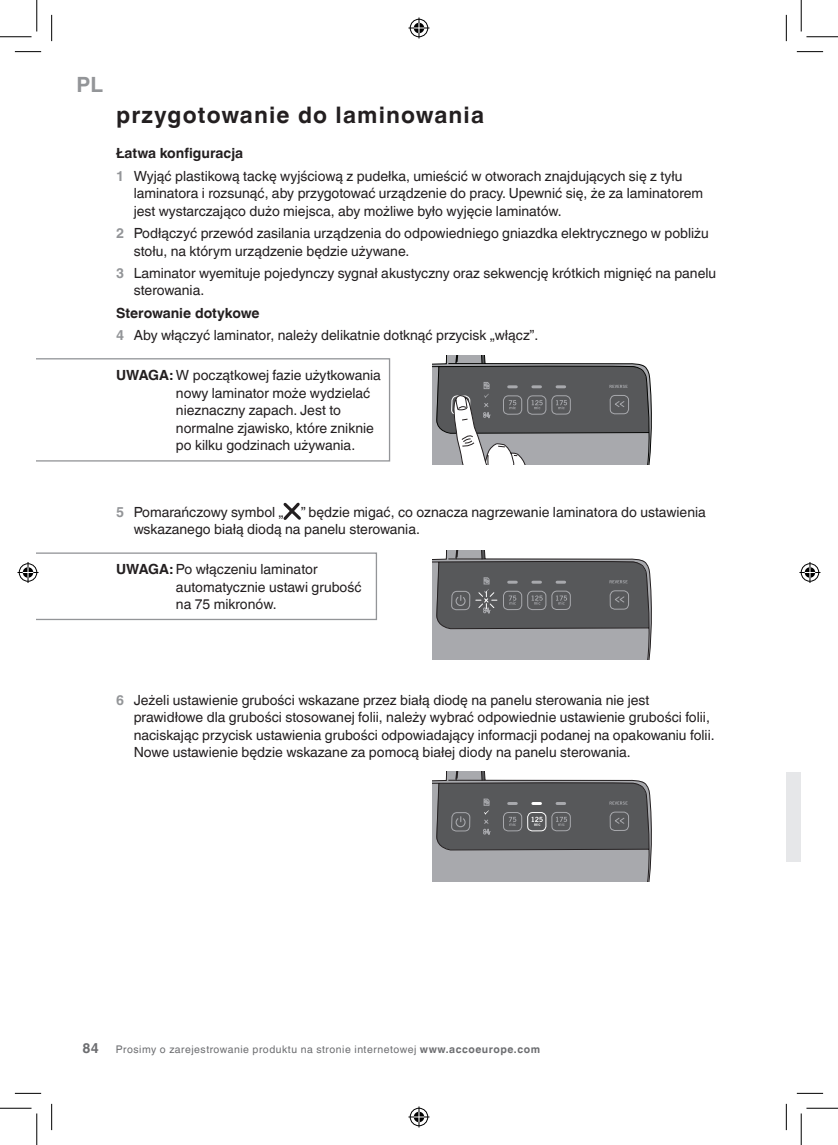
<style>
.page{position:relative;width:838px;height:1145px;background:#fff}
.page>*{position:absolute;margin:0;border:0;box-sizing:border-box;transform-origin:0 0}
.t1{font:700 22.75px "Helvetica Linotype";letter-spacing:.05em;color:#231f20}
.t2{font:700 21px "Helvetica Linotype";color:#939598}
.t3{font:14px/17.5px "Helvetica Linotype";color:#231f20}
.t4{font:700 14px "Helvetica Linotype";color:#231f20}
.t5{font:10.5px "Helvetica Linotype";letter-spacing:.05em;color:#6c6d70}
.s1{font-weight:700}
.s2{font-weight:700;color:#939598}
.s3{font-weight:700;font-size:14px}
</style>
<div class="page">
<div style="left:786px;top:772px;width:15px;height:89px;background:#e6e7e9"></div>
<svg style="left:432px;top:355px;width:219px;height:109px;background:#818284"></svg>
<svg style="left:37px;top:358px;width:354px;height:104px"></svg>
<svg style="left:432px;top:551px;width:219px;height:109px;background:#7c7d7f"></svg>
<svg style="left:283px;top:502px;width:18px;height:18px"></svg>
<svg style="left:432px;top:772px;width:219px;height:109px;background:#7c7d80"></svg>
<svg style="left:15px;top:51px;width:26px;height:1px"></svg>
<svg style="left:796px;top:51px;width:27px;height:1px"></svg>
<svg style="left:15px;top:1093px;width:26px;height:1px"></svg>
<svg style="left:796px;top:1093px;width:27px;height:1px"></svg>
<svg style="left:51px;top:15px;width:1px;height:26px"></svg>
<svg style="left:51px;top:1104px;width:1px;height:26px"></svg>
<svg style="left:786px;top:15px;width:1px;height:26px"></svg>
<svg style="left:786px;top:1104px;width:1px;height:26px"></svg>
<hr style="left:0;top:36px;width:32px;height:1px;background:#000">
<hr style="left:806px;top:36px;width:31px;height:1px;background:#000">
<hr style="left:0;top:1108px;width:32px;height:1px;background:#000">
<hr style="left:806px;top:1108px;width:31px;height:1px;background:#000">
<hr style="left:36px;top:0;width:1px;height:31px;background:#000">
<hr style="left:36px;top:1113px;width:1px;height:32px;background:#000">
<hr style="left:800px;top:0;width:1px;height:31px;background:#000">
<hr style="left:800px;top:1113px;width:1px;height:32px;background:#000">
<svg style="left:408px;top:18px;width:21px;height:21px"></svg>
<svg style="left:408px;top:1106px;width:21px;height:21px"></svg>
<svg style="left:18px;top:552px;width:359px;height:69px"></svg>
<svg style="left:799px;top:562px;width:21px;height:21px"></svg>
<h2 class="t2" style="left:76px;top:72px;width:28px">PL</h2>
<h1 class="t1" style="left:116px;top:101px;width:369px">przygotowanie do laminowania</h1>
<p class="t3" style="left:116px;top:142px;width:567px;line-height:22.4px"><span class="s1">Łatwa konfiguracja<br></span><span class="s2">1</span> Wyjąć plastikową tackę wyjściową z pudełka, umieścić w otworach znajdujących się z tyłu</p>
<p class="t3" style="left:134px;top:184px;width:571px">laminatora i rozsunąć, aby przygotować urządzenie do pracy. Upewnić się, że za laminatorem jest wystarczająco dużo miejsca, aby możliwe było wyjęcie laminatów.</p>
<p class="t3" style="left:134px;top:224px;width:576px;text-indent:-18px"><span class="s2">2</span> Podłączyć przewód zasilania urządzenia do odpowiedniego gniazdka elektrycznego w pobliżu stołu, na którym urządzenie będzie używane.</p>
<p class="t3" style="left:134px;top:264px;width:584px;text-indent:-18px"><span class="s2">3</span> Laminator wyemituje pojedynczy sygnał akustyczny oraz sekwencję krótkich mignięć na panelu sterowania.</p>
<p class="t3" style="left:116px;top:302px;width:424px;line-height:22.4px"><span class="s1">Sterowanie dotykowe<br></span><span class="s2">4</span> Aby włączyć laminator, należy delikatnie dotknąć przycisk „włącz”.</p>
<p class="t4" style="left:116px;top:367px;width:22px">Uwaga</p>
<p class="t3" style="left:176px;top:366px;width:206px;text-indent:-7px"><span class="s1">:</span> W początkowej fazie użytkowania nowy laminator może wydzielać nieznaczny zapach. Jest to normalne zjawisko, które zniknie po kilku godzinach używania.</p>
<p class="t3" style="left:116px;top:503px;width:169px"><span class="s2">5</span> Pomarańczowy symbol „</p>
<p class="t3" style="left:134px;top:503px;width:573px;text-indent:167px">” będzie migać, co oznacza nagrzewanie laminatora do ustawienia wskazanego białą diodą na panelu sterowania.</p>
<p class="t3" style="left:176px;top:561px;width:187px;text-indent:-60px"><span class="s1">UWAGA:</span> Po włączeniu laminator automatycznie ustawi grubość na 75 mikronów.</p>
<p class="t3" style="left:134px;top:691px;width:582px;text-indent:-18px"><span class="s2">6</span> Jeżeli ustawienie grubości wskazane przez białą diodę na panelu sterowania nie jest prawidłowe dla grubości stosowanej folii, należy wybrać odpowiednie ustawienie grubości folii, naciskając przycisk ustawienia grubości odpowiadający informacji podanej na opakowaniu folii.<br>Nowe ustawienie będzie wskazane za pomocą białej diody na panelu sterowania.</p>
<p class="t5" style="left:83px;top:1043px;width:459px"><span class="s3">84</span> Prosimy o zarejestrowanie produktu na stronie internetowej <span class="s1">www.accoeurope.com</span></p>
</div>
